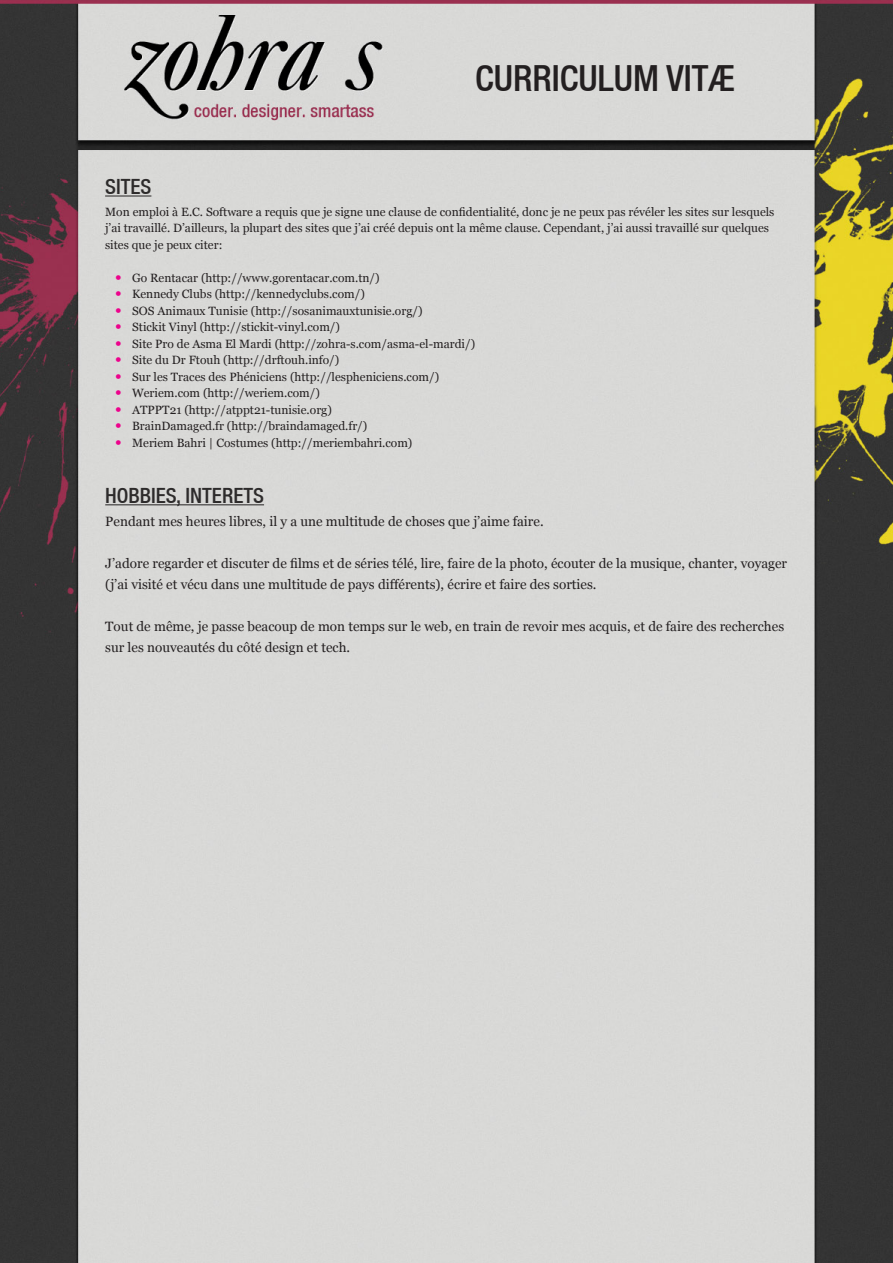
<style>
.page{position:relative;width:893px;height:1263px;background:#fff}
.page>*{position:absolute;margin:0;border:0;box-sizing:border-box;transform-origin:0 0}
.t1{font:500 condensed 36px "Helvetica Neue LT";color:#231f20}
.t2{font:500 condensed 21px "Helvetica Neue LT";color:#2d2b2b}
.t3{font:13.5px/21px "Georgia";color:#231f20}
.t4{font:12px/16.5px "Georgia";color:#231f20}
.s1{font-weight:700;font-size:15px;color:#ed028c}
</style>
<div class="page">
<img style="left:0;top:0;width:893px;height:1263px">
<hr style="left:105px;top:195px;width:46px;height:2px;background:#2d2b2b">
<hr style="left:105px;top:504px;width:159px;height:1px;background:#2d2b2b">
<p class="t1" style="left:475px;top:57px;width:261px">CURRICULUM VITÆ</p>
<p class="t2" style="left:105px;top:174px;width:48px">SITES</p>
<p class="t4" style="left:105px;top:203px;width:671px">Mon emploi à E.C. Software a requis que je signe une clause de confidentialité, donc je ne peux pas révéler les sites sur lesquels j’ai travaillé. D’ailleurs, la plupart des sites que j’ai créé depuis ont la même clause. Cependant, j’ai aussi travaillé sur quelques sites que je peux citer:</p>
<p class="t4" style="left:115px;top:269px;width:266px"><span class="s1">•</span> Go Rentacar (http://www.gorentacar.com.tn/)</p>
<p class="t4" style="left:115px;top:286px;width:251px"><span class="s1">•</span> Kennedy Clubs (http://kennedyclubs.com/)</p>
<p class="t4" style="left:115px;top:302px;width:309px"><span class="s1">•</span> SOS Animaux Tunisie (http://sosanimauxtunisie.org/)</p>
<p class="t4" style="left:115px;top:319px;width:226px"><span class="s1">•</span> Stickit Vinyl (http://stickit-vinyl.com/)</p>
<p class="t4" style="left:115px;top:335px;width:362px"><span class="s1">•</span> Site Pro de Asma El Mardi (http://zohra-s.com/asma-el-mardi/)</p>
<p class="t4" style="left:115px;top:352px;width:226px"><span class="s1">•</span> Site du Dr Ftouh (http://drftouh.info/)</p>
<p class="t4" style="left:115px;top:368px;width:326px"><span class="s1">•</span> Sur les Traces des Phéniciens (http://lespheniciens.com/)</p>
<p class="t4" style="left:115px;top:385px;width:206px"><span class="s1">•</span> Weriem.com (http://weriem.com/)</p>
<p class="t4" style="left:115px;top:401px;width:218px"><span class="s1">•</span> ATPPT21 (http://atppt21-tunisie.org)</p>
<p class="t4" style="left:115px;top:418px;width:254px"><span class="s1">•</span> BrainDamaged.fr (http://braindamaged.fr/)</p>
<p class="t4" style="left:115px;top:434px;width:299px"><span class="s1">•</span> Meriem Bahri | Costumes (http://meriembahri.com)</p>
<p class="t2" style="left:105px;top:483px;width:160px">HOBBIES, INTERETS</p>
<p class="t3" style="left:105px;top:510px;width:440px">Pendant mes heures libres, il y a une multitude de choses que j’aime faire.</p>
<p class="t3" style="left:105px;top:552px;width:683px">J’adore regarder et discuter de films et de séries télé, lire, faire de la photo, écouter de la musique, chanter, voyager (j’ai visité et vécu dans une multitude de pays différents), écrire et faire des sorties.</p>
<p class="t3" style="left:105px;top:615px;width:680px">Tout de même, je passe beacoup de mon temps sur le web, en train de revoir mes acquis, et de faire des recherches sur les nouveautés du côté design et tech.</p>
</div>
